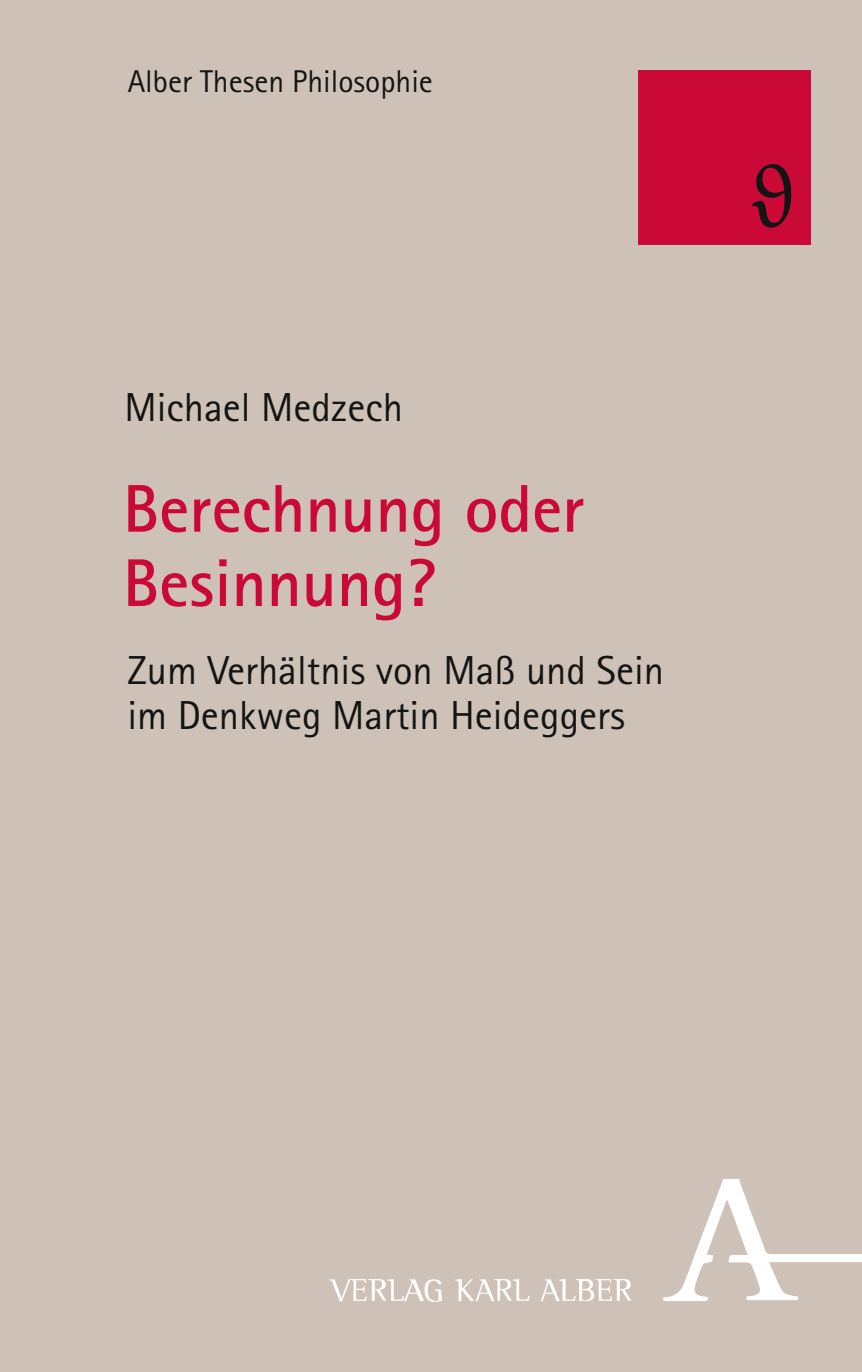
<style>
.page{position:relative;width:862px;height:1372px;background:#fff}
.page>*{position:absolute;margin:0;border:0;box-sizing:border-box;transform-origin:0 0}
.t1{font:87.75px "Minion Pro";color:#131413}
.t2{font:700 67.5px/74.2px "Rotis Sans Serif Pro";color:#cb0937}
.t3{font:40.5px/45px "Rotis Sans Serif Pro";color:#131413}
.t4{font:31.5px "Rotis Sans Serif Pro";color:#131413}
</style>
<div class="page">
<div style="left:0;top:0;width:861px;height:1371px;background:#cec1b7"></div>
<img style="left:329px;top:1179px;width:532px;height:122px">
<div style="left:638px;top:70px;width:172px;height:174px;background:#cb0937"></div>
<p class="t4" style="left:128px;top:63px;width:306px">Alber Thesen Philosophie</p>
<p class="t3" style="left:124px;top:384px;width:280px">Michael Medzech</p>
<h2 class="t2" style="left:123px;top:471px;width:463px">Berechnung oder<br>Besinnung?</h2>
<p class="t3" style="left:127px;top:648px;width:538px">Zum Verhältnis von Maß und Sein im Denkweg Martin Heideggers</p>
<h1 class="t1" style="left:750px;top:140px;width:45px">ϑ</h1>
</div>
